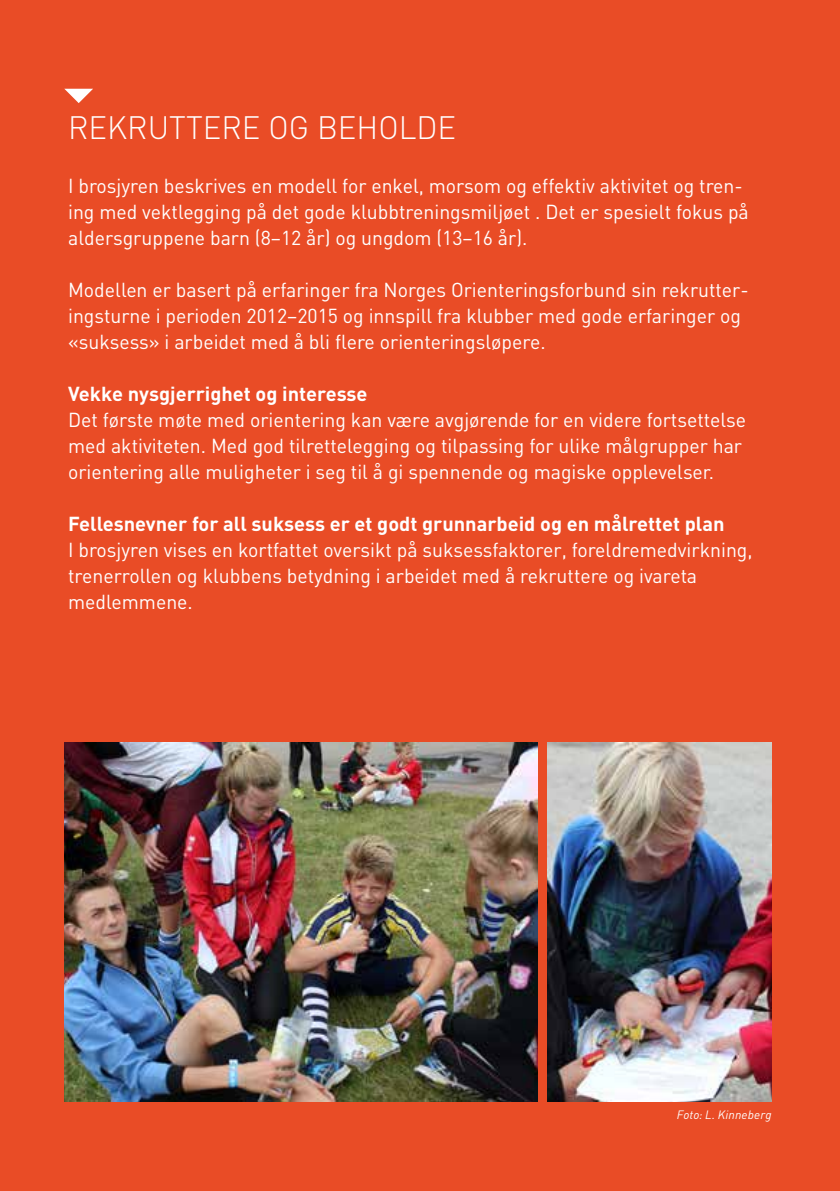
<style>
.page{position:relative;width:840px;height:1191px;background:#fff}
.page>*{position:absolute;margin:0;border:0;box-sizing:border-box;transform-origin:0 0}
.t1{font:300 32px "DIN";color:#fff}
.t2{font:20px/26px "DIN";color:#fff}
.t3{font:700 20px "DIN";color:#fff}
.t4{font:italic 12px "DIN";letter-spacing:.015em;color:#fff}
</style>
<div class="page">
<div style="left:0;top:0;width:839px;height:1191px;background:#e94c26"></div>
<svg style="left:64px;top:89px;width:29px;height:14px"></svg>
<img style="left:547px;top:742px;width:224px;height:359px">
<img style="left:64px;top:742px;width:473px;height:359px">
<h1 class="t1" style="left:68px;top:108px;width:389px">REKRUTTERE OG BEHOLDE</h1>
<p class="t2" style="left:68px;top:172px;width:681px">I brosjyren beskrives en modell for enkel, morsom og effektiv aktivitet og tren&shy;ing med vektlegging på det gode klubbtreningsmiljøet . Det er spesielt fokus på aldersgruppene barn (8–12 år) og ungdom (13–16 år).</p>
<p class="t2" style="left:68px;top:276px;width:681px">Modellen er basert på erfaringer fra Norges Orienteringsforbund sin rekrutter&shy;ingsturne i perioden 2012–2015 og innspill fra klubber med gode erfaringer og «suksess» i arbeidet med å bli flere orienteringsløpere.</p>
<p class="t3" style="left:68px;top:381px;width:301px">Vekke nysgjerrighet og interesse</p>
<p class="t2" style="left:68px;top:406px;width:679px">Det første møte med orientering kan være avgjørende for en videre fortsettelse med aktiviteten. Med god tilrettelegging og tilpassing for ulike målgrupper har orientering alle muligheter i seg til å gi spennende og magiske opplevelser.</p>
<p class="t3" style="left:68px;top:511px;width:657px">Fellesnevner for all suksess er et godt grunnarbeid og en målrettet plan</p>
<p class="t2" style="left:68px;top:536px;width:685px">I brosjyren vises en kortfattet oversikt på suksessfaktorer, foreldremedvirkning, trenerrollen og klubbens betydning i arbeidet med å rekruttere og ivareta medlemmene.</p>
<p class="t4" style="left:676px;top:1106px;width:96px">Foto: L. Kinneberg</p>
</div>
